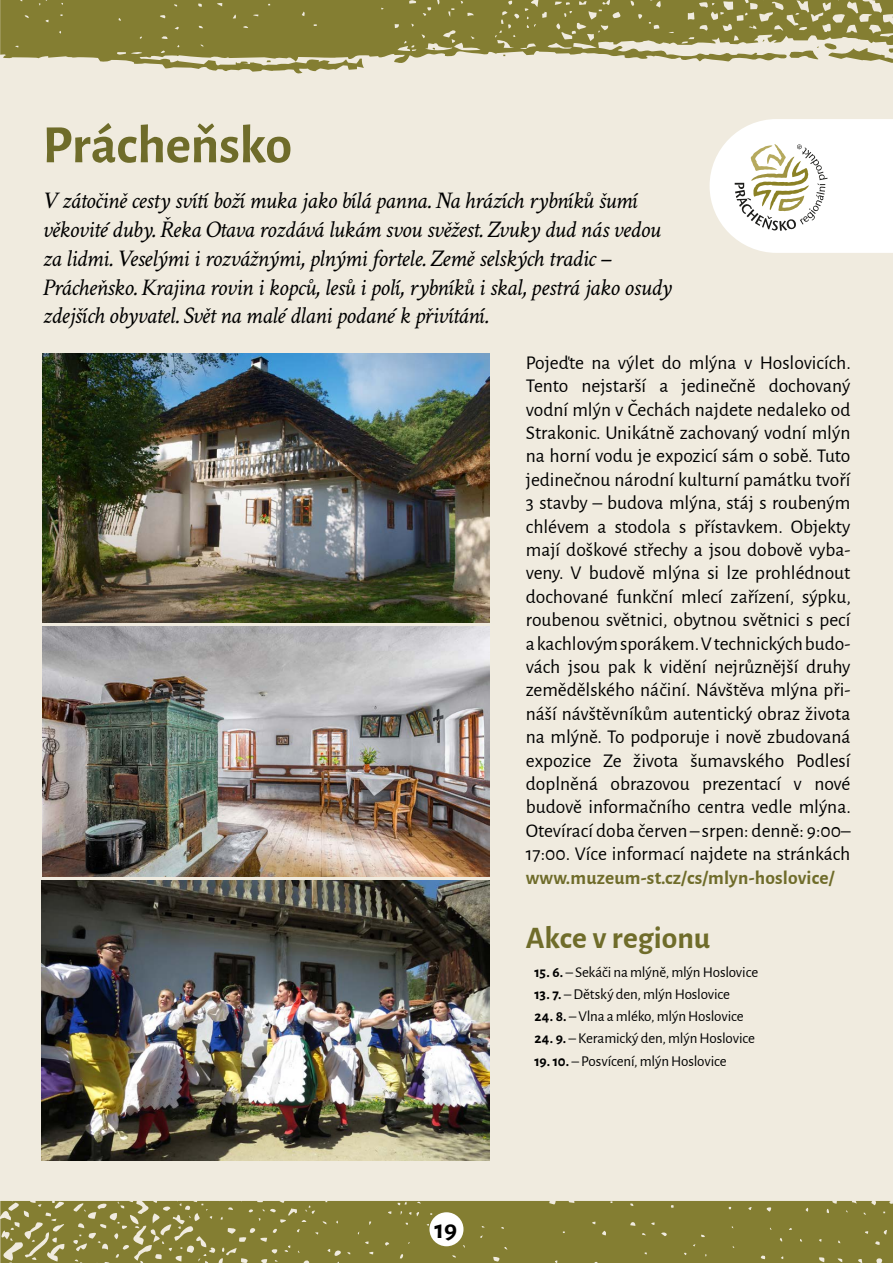
<style>
.page{position:relative;width:893px;height:1263px;background:#fff}
.page>*{position:absolute;margin:0;border:0;box-sizing:border-box;transform-origin:0 0}
.t1{font:700 54px "Alegreya Sans";letter-spacing:-.005em;color:#6f6c2a}
.t2{font:700 31.5px "Alegreya Sans";color:#6f6c2a}
.t3{font:700 27px "Alegreya Sans";color:#000}
.t4{font:italic 24px/28.8px "Crimson Text";letter-spacing:-.03em;color:#000}
.t5{font:19.5px/23.4px "Alegreya Sans";color:#000;text-align:justify}
.t6{font:700 19.5px "Alegreya Sans";letter-spacing:.01em;color:#6f6c2a}
.t7{font:15px "Alegreya Sans";letter-spacing:-.01em;color:#000}
.s1{font-weight:700}
</style>
<div class="page">
<div style="left:1px;top:0;width:892px;height:1263px;background:#f0ebdf"></div>
<svg style="left:710px;top:119px;width:183px;height:134px;background:#f3f2ed"></svg>
<img style="left:43px;top:353px;width:446px;height:269px">
<img style="left:43px;top:626px;width:446px;height:250px">
<img style="left:41px;top:880px;width:448px;height:281px">
<svg style="left:0;top:1199px;width:893px;height:64px;background:#8d8740"></svg>
<svg style="left:0;top:0;width:893px;height:74px;fill:#847e32"></svg>
<div style="left:429px;top:1212px;width:34px;height:34px;background:#fff;border-radius:50%"></div>
<h1 class="t1" style="left:43px;top:105px;width:251px">Prácheňsko</h1>
<p class="t4" style="left:42px;top:186px;width:631px">V zátočině cesty svítí boží muka jako bílá panna. Na hrázích rybníků šumí věkovité duby. Řeka Otava rozdává lukám svou svěžest. Zvuky dud nás vedou za lidmi. Veselými i rozvážnými, plnými fortele. Země selských tradic – Prácheňsko. Krajina rovin i kopců, lesů i polí, rybníků i skal, pestrá jako osudy zdejších obyvatel. Svět na malé dlani podané k přivítání.</p>
<h3 class="t3" style="left:435px;top:1209px;width:24px">19</h3>
<p class="t5" style="left:526px;top:350px;width:326px">Pojeďte na výlet do mlýna v Hoslovicích.<br>Tento nejstarší a jedinečně dochovaný vodní mlýn v Čechách najdete nedaleko od Strakonic. Unikátně zachovaný vodní mlýn na horní vodu je expozicí sám o sobě. Tuto jedinečnou národní kulturní památku tvoří 3 stavby – budova mlýna, stáj s roubeným chlévem a stodola s přístavkem. Objekty mají doškové střechy a jsou dobově vyba&shy;veny. V budově mlýna si lze prohlédnout dochované funkční mlecí zařízení, sýpku, roubenou světnici, obytnou světnici s pecí a kachlovým sporákem. V technických budo&shy;vách jsou pak k vidění nejrůznější druhy zemědělského náčiní. Návštěva mlýna při&shy;náší návštěvníkům autentický obraz života na mlýně. To podporuje i nově zbudovaná expozice Ze života šumavského Podlesí doplněná obrazovou prezentací v nové budově informačního centra vedle mlýna.<br>Otevírací doba červen – srpen: denně: 9:00– 17:00. Více informací najdete na stránkách</p>
<p class="t6" style="left:526px;top:863px;width:310px">www.muzeum-st.cz/cs/mlyn-hoslovice/</p>
<h2 class="t2" style="left:526px;top:915px;width:186px">Akce v regionu</h2>
<p class="t7" style="left:534px;top:962px;width:225px"><span class="s1">15. 6.</span> – Sekáči na mlýně, mlýn Hoslovice</p>
<p class="t7" style="left:534px;top:984px;width:197px"><span class="s1">13. 7.</span> – Dětský den, mlýn Hoslovice</p>
<p class="t7" style="left:534px;top:1006px;width:211px"><span class="s1">24. 8.</span> – Vlna a mléko, mlýn Hoslovice</p>
<p class="t7" style="left:534px;top:1028px;width:222px"><span class="s1">24. 9.</span> – Keramický den, mlýn Hoslovice</p>
<p class="t7" style="left:534px;top:1051px;width:194px"><span class="s1">19. 10.</span> – Posvícení, mlýn Hoslovice</p>
</div>
